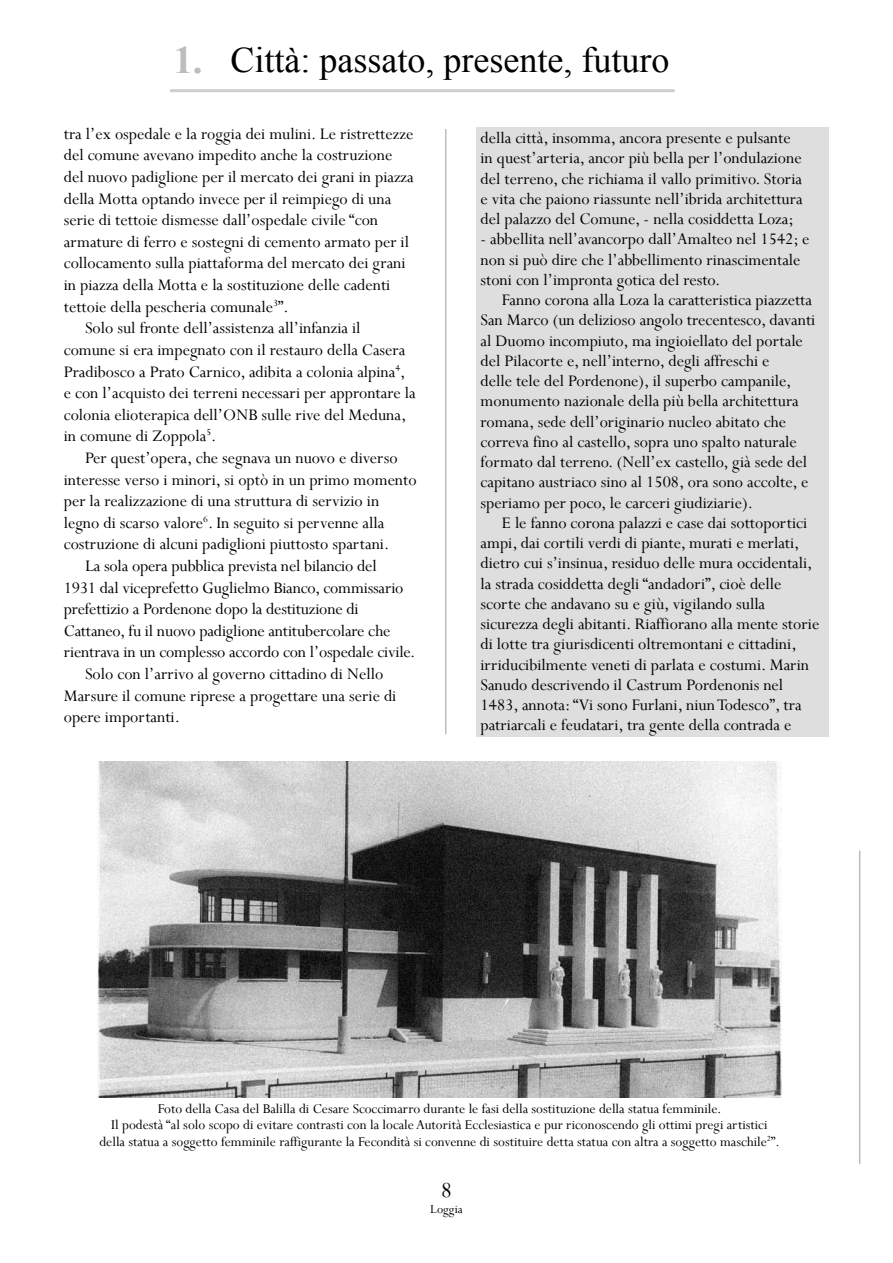
<style>
.page{position:relative;width:893px;height:1263px;background:#fff}
.page>*{position:absolute;margin:0;border:0;box-sizing:border-box;transform-origin:0 0}
.t1{font:36px "Times New Roman";color:#000}
.t2{font:24px "Perpetua";color:#000}
.t3{font:18px/20.2px "Perpetua";color:#000}
.t4{font:15px/16.5px "Perpetua";color:#000;text-align:center}
.t5{font:13.5px "Perpetua";color:#000}
.s1{font-weight:700;font-size:39px;color:#bdbdbc}
</style>
<div class="page">
<hr style="left:170px;top:89px;width:505px;height:3px;background:#cececd">
<div style="left:476px;top:128px;width:353px;height:609px;background:#dedede"></div>
<hr style="left:859px;top:850px;width:1px;height:314px;background:#bdbdbc">
<hr style="left:445px;top:129px;width:1px;height:605px;background:#bdbdbc">
<img style="left:98px;top:761px;width:683px;height:336px">
<h1 class="t1" style="left:173px;top:35px;width:498px"><span class="s1">1.</span> Città: passato, presente, futuro</h1>
<p class="t3" style="left:64px;top:123px;width:351px">tra l’ex ospedale e la roggia dei mulini. Le ristrettezze</p>
<p class="t3" style="left:64px;top:145px;width:330px">del comune avevano impedito anche la costruzione</p>
<p class="t3" style="left:64px;top:166px;width:351px">del nuovo padiglione per il mercato dei grani in piazza</p>
<p class="t3" style="left:64px;top:188px;width:329px">della Motta optando invece per il reimpiego di una</p>
<p class="t3" style="left:64px;top:210px;width:316px">serie di tettoie dismesse dall’ospedale civile “con</p>
<p class="t3" style="left:64px;top:231px;width:347px">armature di ferro e sostegni di cemento armato per il</p>
<p class="t3" style="left:64px;top:253px;width:343px">collocamento sulla piattaforma del mercato dei grani</p>
<p class="t3" style="left:64px;top:274px;width:328px">in piazza della Motta e la sostituzione delle cadenti</p>
<p class="t3" style="left:64px;top:296px;width:226px">tettoie della pescheria comunale<sup>3</sup>”.</p>
<p class="t3" style="left:85px;top:318px;width:277px">Solo sul fronte dell’assistenza all’infanzia il</p>
<p class="t3" style="left:64px;top:339px;width:343px">comune si era impegnato con il restauro della Casera</p>
<p class="t3" style="left:64px;top:361px;width:343px">Pradibosco a Prato Carnico, adibita a colonia alpina<sup>4</sup>,</p>
<p class="t3" style="left:64px;top:382px;width:353px">e con l’acquisto dei terreni necessari per approntare la</p>
<p class="t3" style="left:64px;top:404px;width:344px">colonia elioterapica dell’ONB sulle rive del Meduna,</p>
<p class="t3" style="left:64px;top:426px;width:154px">in comune di Zoppola<sup>5</sup>.</p>
<p class="t3" style="left:85px;top:447px;width:314px">Per quest’opera, che segnava un nuovo e diverso</p>
<p class="t3" style="left:64px;top:469px;width:354px">interesse verso i minori, si optò in un primo momento</p>
<p class="t3" style="left:64px;top:490px;width:317px">per la realizzazione di una struttura di servizio in</p>
<p class="t3" style="left:64px;top:512px;width:322px">legno di scarso valore<sup>6</sup>. In seguito si pervenne alla</p>
<p class="t3" style="left:64px;top:534px;width:327px">costruzione di alcuni padiglioni piuttosto spartani.</p>
<p class="t3" style="left:85px;top:555px;width:293px">La sola opera pubblica prevista nel bilancio del</p>
<p class="t3" style="left:64px;top:577px;width:341px">1931 dal viceprefetto Guglielmo Bianco, commissario</p>
<p class="t3" style="left:64px;top:598px;width:296px">prefettizio a Pordenone dopo la destituzione di</p>
<p class="t3" style="left:64px;top:620px;width:328px">Cattaneo, fu il nuovo padiglione antitubercolare che</p>
<p class="t3" style="left:64px;top:642px;width:353px">rientrava in un complesso accordo con l’ospedale civile.</p>
<p class="t3" style="left:85px;top:663px;width:300px">Solo con l’arrivo al governo cittadino di Nello</p>
<p class="t3" style="left:64px;top:685px;width:334px">Marsure il comune riprese a progettare una serie di</p>
<p class="t3" style="left:64px;top:706px;width:118px">opere importanti.</p>
<p class="t3" style="left:480px;top:127px;width:324px">della città, insomma, ancora presente e pulsante in quest’arteria, ancor più bella per l’ondulazione del terreno, che richiama il vallo primitivo. Storia e vita che paiono riassunte nell’ibrida architettura del palazzo del Comune, - nella cosiddetta Loza;</p>
<p class="t3" style="left:480px;top:229px;width:330px">- abbellita nell’avancorpo dall’Amalteo nel 1542; e non si può dire che l’abbellimento rinascimentale stoni con l’impronta gotica del resto.</p>
<p class="t3" style="left:480px;top:289px;width:336px;text-indent:21px">Fanno corona alla Loza la caratteristica piazzetta San Marco (un delizioso angolo trecentesco, davanti al Duomo incompiuto, ma ingioiellato del portale del Pilacorte e, nell’interno, degli affreschi e<br>delle tele del Pordenone), il superbo campanile, monumento nazionale della più bella architettura romana, sede dell’originario nucleo abitato che correva fino al castello, sopra uno spalto naturale formato dal terreno. (Nell’ex castello, già sede del capitano austriaco sino al 1508, ora sono accolte, e speriamo per poco, le carceri giudiziarie).</p>
<p class="t3" style="left:480px;top:512px;width:340px;text-indent:21px">E le fanno corona palazzi e case dai sottoportici ampi, dai cortili verdi di piante, murati e merlati, dietro cui s’insinua, residuo delle mura occidentali, la strada cosiddetta degli “andadori”, cioè delle scorte che andavano su e giù, vigilando sulla sicurezza degli abitanti. Riaffiorano alla mente storie di lotte tra giurisdicenti oltremontani e cittadini, irriducibilmente veneti di parlata e costumi. Marin Sanudo descrivendo il Castrum Pordenonis nel 1483, annota: “Vi sono Furlani, niun Todesco”, tra patriarcali e feudatari, tra gente della contrada e</p>
<p class="t4" style="left:99px;top:1100px;width:682px">Foto della Casa del Balilla di Cesare Scoccimarro durante le fasi della sostituzione della statua femminile.<br>Il podestà “al solo scopo di evitare contrasti con la locale Autorità Ecclesiastica e pur riconoscendo gli ottimi pregi artistici della statua a soggetto femminile raffigurante la Fecondità si convenne di sostituire detta statua con altra a soggetto maschile<sup>2</sup>”.</p>
<h2 class="t2" style="left:441px;top:1175px;width:12px">8</h2>
<p class="t5" style="left:430px;top:1201px;width:34px">Loggia</p>
</div>
